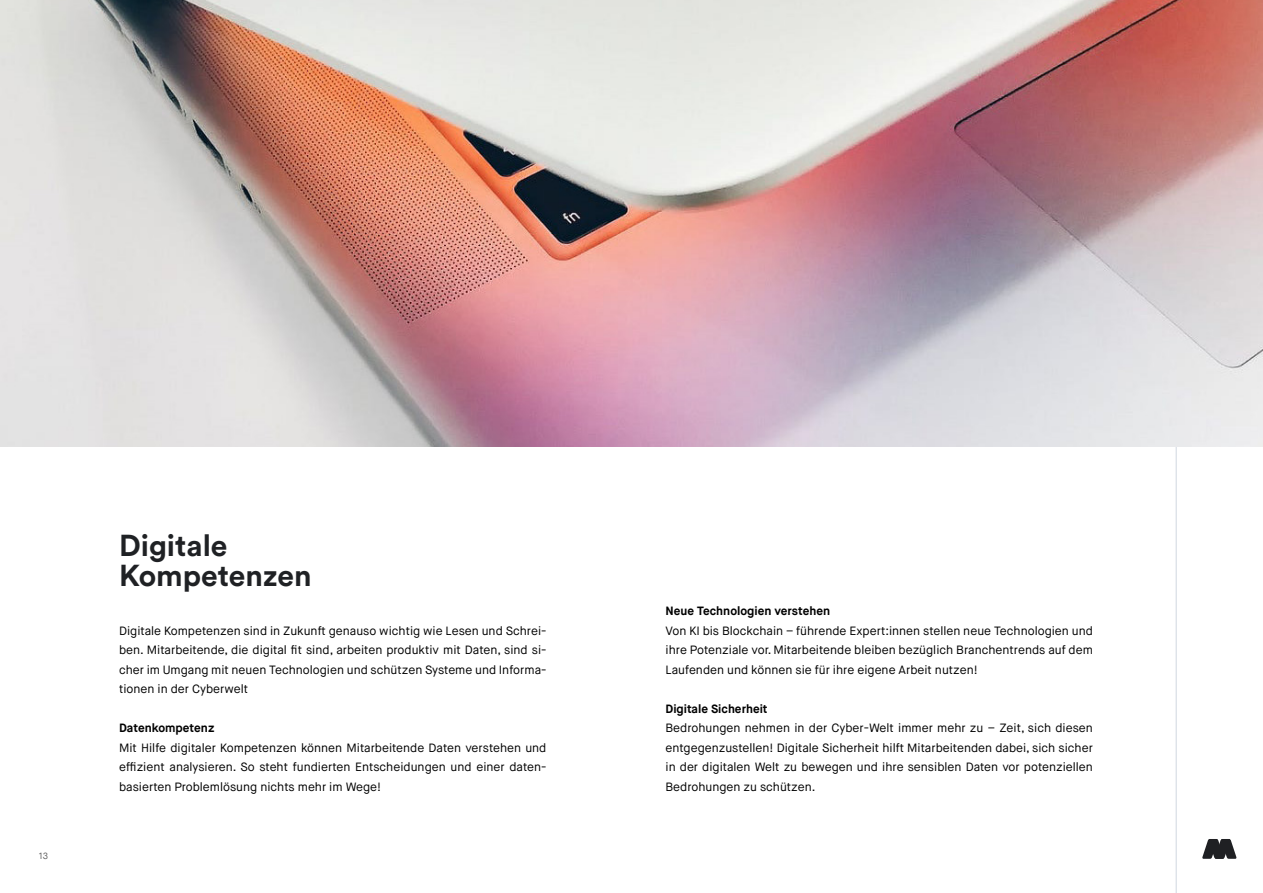
<style>
.page{position:relative;width:1263px;height:893px;background:#fff}
.page>*{position:absolute;margin:0;border:0;box-sizing:border-box;transform-origin:0 0}
.t1{font:700 30px/30px "Circular Std";color:#1f2124}
.t2{font:12px/19.5px "Maison Neue";color:#000;text-align:justify}
.t3{font:700 12px "Maison Neue";color:#000}
.t4{font:9px "Maison Neue";color:#5a5a5a}
</style>
<div class="page">
<hr style="left:1176px;top:0;width:1px;height:893px;background:#a0aec1">
<svg style="left:1202px;top:839px;width:34px;height:20px"></svg>
<img style="left:0;top:0;width:1263px;height:446px">
<p class="t4" style="left:39px;top:850px;width:11px">13</p>
<h1 class="t1" style="left:119px;top:530px;width:194px">Digitale<br>Kompetenzen</h1>
<p class="t2" style="left:119px;top:621px;width:429px">Digitale Kompetenzen sind in Zukunft genauso wichtig wie Lesen und Schrei&shy;ben. Mitarbeitende, die digital fit sind, arbeiten produktiv mit Daten, sind si&shy;cher im Umgang mit neuen Technologien und schützen Systeme und Informa&shy;tionen in der Cyberwelt</p>
<p class="t3" style="left:119px;top:721px;width:97px">Datenkompetenz</p>
<p class="t2" style="left:119px;top:738px;width:429px">Mit Hilfe digitaler Kompetenzen können Mitarbeitende Daten verstehen und effizient analysieren. So steht fundierten Entscheidungen und einer daten&shy;basierten Problemlösung nichts mehr im Wege!</p>
<p class="t3" style="left:665px;top:604px;width:166px">Neue Technologien verstehen</p>
<p class="t2" style="left:665px;top:621px;width:429px">Von KI bis Blockchain – führende Expert:innen stellen neue Technologien und ihre Potenziale vor. Mitarbeitende bleiben bezüglich Branchentrends auf dem Laufenden und können sie für ihre eigene Arbeit nutzen!</p>
<p class="t3" style="left:665px;top:701px;width:104px">Digitale Sicherheit</p>
<p class="t2" style="left:665px;top:719px;width:429px">Bedrohungen nehmen in der Cyber-Welt immer mehr zu – Zeit, sich diesen entgegenzustellen! Digitale Sicherheit hilft Mitarbeitenden dabei, sich sicher in der digitalen Welt zu bewegen und ihre sensiblen Daten vor potenziellen Bedrohungen zu schützen.</p>
</div>
